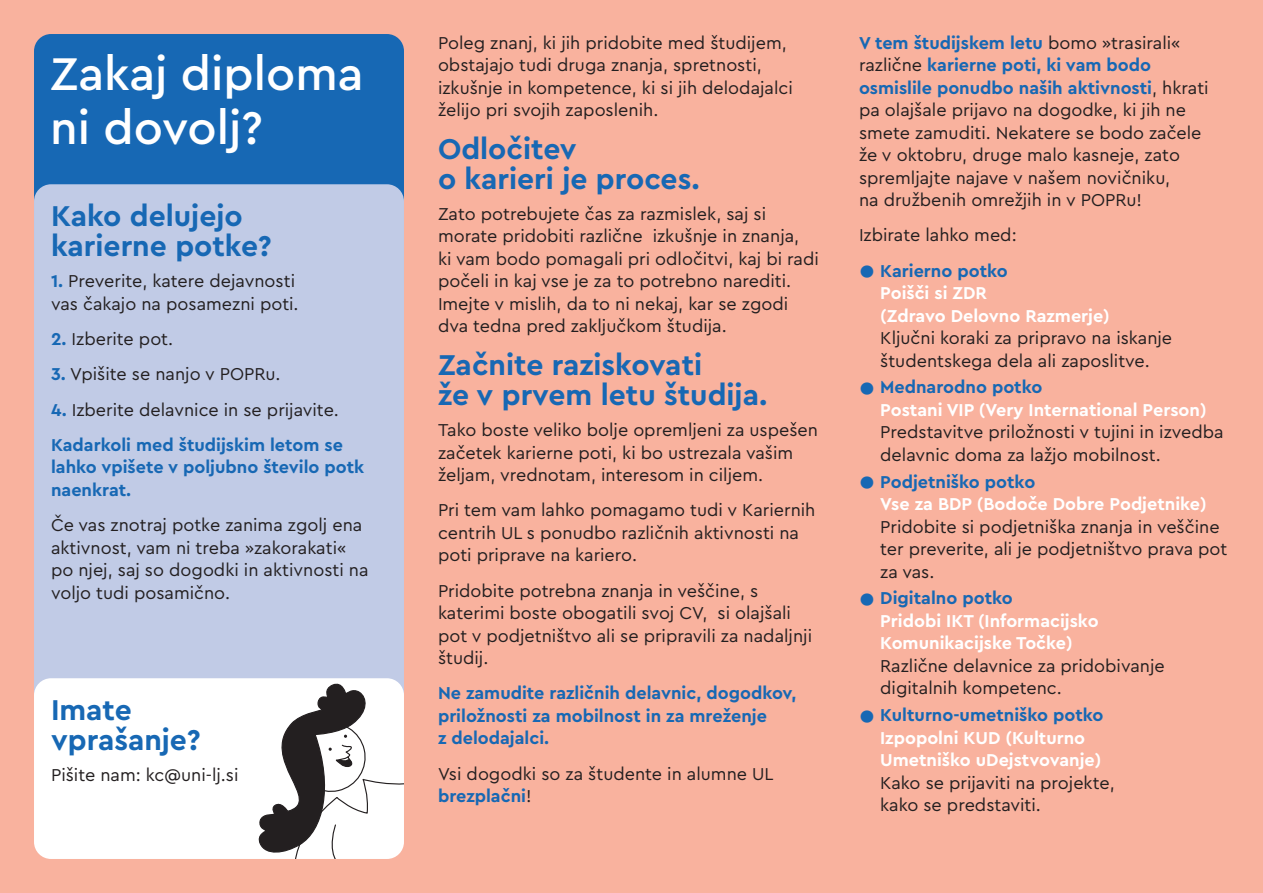
<style>
.page{position:relative;width:1263px;height:893px;background:#f9b29e}
.page>*{position:absolute;margin:0;border:0;box-sizing:border-box;transform-origin:0 0}
.t1{font:500 48px/54px "Cera Pro";color:#fff}
.t2{font:700 30px/30px "Cera Pro";color:#1768b4}
.t3{font:18px/22.5px "Cera Pro";color:#231f20}
.t4{font:700 18px/22.5px "Cera Pro";color:#fff}
.t5{font:700 18px/22.5px "Cera Pro";color:#1768b4}
.s1{font-weight:700;color:#1768b4}
.s2{font-weight:400;color:#231f20}
.s3{font-weight:900;font-size:34.5px;color:#1768b4}
.s4{color:#1768b4}
</style>
<div class="page">
<div style="left:34px;top:34px;width:370px;height:264px;background:#1768b4;border-radius:17px"></div>
<div style="left:34px;top:184px;width:370px;height:590px;background:#c1cbe6;border-radius:17px"></div>
<div style="left:34px;top:678px;width:370px;height:181px;background:#fff;border-radius:17px"></div>
<svg style="left:256px;top:678px;width:148px;height:181px"></svg>
<h1 class="t1" style="left:50px;top:45px;width:315px">Zakaj diploma ni dovolj?</h1>
<h2 class="t2" style="left:51px;top:200px;width:222px">Kako delujejo karierne potke?</h2>
<p class="t3" style="left:51px;top:269px;width:249px"><span class="s1">1.</span> Preverite, katere dejavnosti vas čakajo na posamezni poti.</p>
<p class="t3" style="left:51px;top:327px;width:124px"><span class="s1">2.</span> Izberite pot.</p>
<p class="t3" style="left:51px;top:362px;width:231px"><span class="s1">3.</span> Vpišite se nanjo v POPRu.</p>
<p class="t5" style="left:51px;top:391px;width:293px;line-height:35.2px">4. <span class="s2">Izberite delavnice in se prijavite.<br></span>Kadarkoli med študijskim letom se</p>
<p class="t5" style="left:51px;top:455px;width:315px">lahko vpišete v poljubno število potk naenkrat.</p>
<p class="t3" style="left:51px;top:513px;width:319px">Če vas znotraj potke zanima zgolj ena aktivnost, vam ni treba »zakorakati« po njej, saj so dogodki in aktivnosti na voljo tudi posamično.</p>
<h2 class="t2" style="left:51px;top:693px;width:151px">Imate vprašanje?</h2>
<p class="t3" style="left:51px;top:762px;width:189px">Pišite nam: kc@uni-lj.si</p>
<p class="t3" style="left:438px;top:30px;width:356px">Poleg znanj, ki jih pridobite med študijem, obstajajo tudi druga znanja, spretnosti, izkušnje in kompetence, ki si jih delodajalci želijo pri svojih zaposlenih.</p>
<h2 class="t2" style="left:438px;top:133px;width:263px">Odločitev<br>o karieri je proces.</h2>
<p class="t3" style="left:438px;top:202px;width:382px">Zato potrebujete čas za razmislek, saj si morate pridobiti različne izkušnje in znanja,<br>ki vam bodo pomagali pri odločitvi, kaj bi radi počeli in kaj vse je za to potrebno narediti.<br>Imejte v mislih, da to ni nekaj, kar se zgodi dva tedna pred zaključkom študija.</p>
<h2 class="t2" style="left:438px;top:349px;width:331px">Začnite raziskovati<br>že v prvem letu študija.</h2>
<p class="t3" style="left:438px;top:418px;width:382px">Tako boste veliko bolje opremljeni za uspešen začetek karierne poti, ki bo ustrezala vašim željam, vrednotam, interesom in ciljem.</p>
<p class="t3" style="left:438px;top:498px;width:379px">Pri tem vam lahko pomagamo tudi v Kariernih centrih UL s ponudbo različnih aktivnosti na poti priprave na kariero.</p>
<p class="t3" style="left:438px;top:579px;width:376px">Pridobite potrebna znanja in veščine, s katerimi boste obogatili svoj CV, si olajšali pot v podjetništvo ali se pripravili za nadaljnji študij.</p>
<p class="t5" style="left:438px;top:681px;width:360px">Ne zamudite različnih delavnic, dogodkov, priložnosti za mobilnost in za mreženje<br>z delodajalci.</p>
<p class="t3" style="left:438px;top:762px;width:337px">Vsi dogodki so za študente in alumne UL <span class="s1">brezplačni</span>!</p>
<p class="t3" style="left:859px;top:30px;width:351px"><span class="s1">V tem študijskem letu</span> bomo »trasirali« različne <span class="s1">karierne poti, ki vam bodo osmislile ponudbo naših aktivnosti</span>, hkrati pa olajšale prijavo na dogodke, ki jih ne smete zamuditi. Nekatere se bodo začele že v oktobru, druge malo kasneje, zato spremljajte najave v našem novičniku,<br>na družbenih omrežjih in v POPRu!</p>
<p class="t3" style="left:859px;top:223px;width:159px">Izbirate lahko med:</p>
<p class="t4" style="left:880px;top:259px;width:231px;text-indent:-21px"><span class="s3">•</span> <span class="s4">Karierno potko<br></span>Poišči si ZDR<br>(Zdravo Delovno Razmerje)</p>
<p class="t3" style="left:880px;top:326px;width:293px">Ključni koraki za pripravo na iskanje študentskega dela ali zaposlitve.</p>
<p class="t4" style="left:880px;top:375px;width:328px;text-indent:-21px"><span class="s3">•</span> <span class="s4">Mednarodno potko<br></span>Postani VIP (Very International Person)</p>
<p class="t3" style="left:880px;top:420px;width:345px">Predstavitve priložnosti v tujini in izvedba delavnic doma za lažjo mobilnost.</p>
<p class="t4" style="left:880px;top:470px;width:328px;text-indent:-21px"><span class="s3">•</span> <span class="s4">Podjetniško potko<br></span>Vse za BDP (Bodoče Dobre Podjetnike)</p>
<p class="t3" style="left:880px;top:515px;width:349px">Pridobite si podjetniška znanja in veščine ter preverite, ali je podjetništvo prava pot za vas.</p>
<p class="t4" style="left:880px;top:586px;width:220px;text-indent:-21px"><span class="s3">•</span> <span class="s4">Digitalno potko<br></span>Pridobi IKT (Informacijsko<br>Komunikacijske Točke)</p>
<p class="t3" style="left:880px;top:654px;width:286px">Različne delavnice za pridobivanje digitalnih kompetenc.</p>
<p class="t4" style="left:880px;top:703px;width:225px;text-indent:-21px"><span class="s3">•</span> <span class="s4">Kulturno-umetniško potko<br></span>Izpopolni KUD (Kulturno<br>Umetniško uDejstvovanje)</p>
<p class="t3" style="left:880px;top:771px;width:236px">Kako se prijaviti na projekte, kako se predstaviti.</p>
</div>
